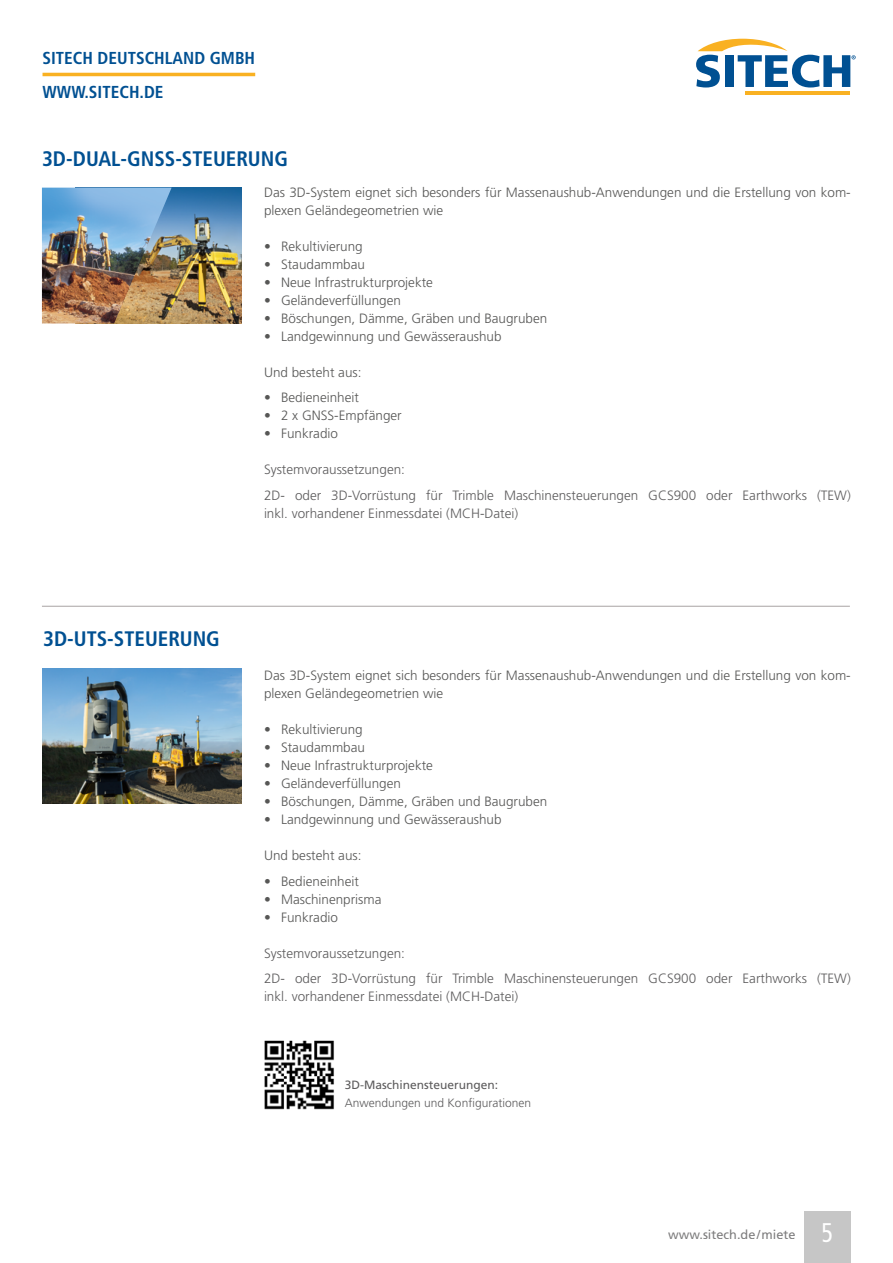
<style>
.page{position:relative;width:893px;height:1263px;background:#fff}
.page>*{position:absolute;margin:0;border:0;box-sizing:border-box;transform-origin:0 0}
.t1{font:700 condensed 21px "Frutiger";color:#005092}
.t2{font:700 condensed 17.25px/34.2px "Frutiger";color:#005092}
.t3{font:300 13.5px/18px "Frutiger";color:#575756}
.t4{font:300 13.5px/25.5px "Frutiger";color:#5d5c5d}
.t5{font:12.75px "Frutiger";color:#5d5c5d}
.t6{font:300 12px "Frutiger";color:#5d5c5d}
.t7{font:12px "Frutiger";color:#5d5c5d}
.s1{font-family:"Frutiger LT Std";font-stretch:condensed;font-size:27px;color:#fff}
</style>
<div class="page">
<img style="left:42px;top:668px;width:200px;height:136px">
<div style="left:804px;top:1212px;width:47px;height:51px;background:#c6c6c6"></div>
<hr style="left:745px;top:91px;width:105px;height:4px;background:#f9b122">
<svg style="left:696px;top:39px;width:160px;height:49px"></svg>
<hr style="left:43px;top:73px;width:212px;height:3px;background:#f9b122">
<img style="left:264px;top:1040px;width:70px;height:70px">
<img style="left:75px;top:188px;width:167px;height:136px">
<img style="left:42px;top:188px;width:130px;height:135px">
<hr style="left:42px;top:606px;width:808px;height:1px;background:#a8a3a3">
<p class="t2" style="left:43px;top:41px;width:214px">SITECH DEUTSCHLAND GMBH<br>WWW.SITECH.DE</p>
<h1 class="t1" style="left:42px;top:146px;width:247px">3D-DUAL-GNSS-STEUERUNG</h1>
<h1 class="t1" style="left:43px;top:626px;width:178px">3D-UTS-STEUERUNG</h1>
<p class="t3" style="left:264px;top:183px;width:588px">Das 3D-System eignet sich besonders für Massenaushub-Anwendungen und die Erstellung von kom&shy;plexen Geländegeometrien wie</p>
<p class="t3" style="left:264px;top:237px;width:100px">• Rekultivierung</p>
<p class="t3" style="left:264px;top:255px;width:103px">• Staudammbau</p>
<p class="t3" style="left:264px;top:273px;width:171px">• Neue Infrastrukturprojekte</p>
<p class="t3" style="left:264px;top:291px;width:139px">• Geländeverfüllungen</p>
<p class="t3" style="left:264px;top:309px;width:285px">• Böschungen, Dämme, Gräben und Baugruben</p>
<p class="t3" style="left:264px;top:327px;width:239px">• Landgewinnung und Gewässeraushub</p>
<p class="t3" style="left:264px;top:363px;width:99px">Und besteht aus:</p>
<p class="t3" style="left:264px;top:389px;width:97px">• Bedieneinheit</p>
<p class="t3" style="left:264px;top:407px;width:139px">• 2 x GNSS-Empfänger</p>
<p class="t3" style="left:264px;top:425px;width:76px">• Funkradio</p>
<p class="t4" style="left:264px;top:457px;width:588px">Systemvoraussetzungen:<br>2D- oder 3D-Vorrüstung für Trimble Maschinensteuerungen GCS900 oder Earthworks (TEW)</p>
<p class="t4" style="left:264px;top:500px;width:256px">inkl. vorhandener Einmessdatei (MCH-Datei)</p>
<p class="t3" style="left:264px;top:667px;width:588px">Das 3D-System eignet sich besonders für Massenaushub-Anwendungen und die Erstellung von kom&shy;plexen Geländegeometrien wie</p>
<p class="t3" style="left:264px;top:721px;width:100px">• Rekultivierung</p>
<p class="t3" style="left:264px;top:739px;width:103px">• Staudammbau</p>
<p class="t3" style="left:264px;top:757px;width:171px">• Neue Infrastrukturprojekte</p>
<p class="t3" style="left:264px;top:775px;width:139px">• Geländeverfüllungen</p>
<p class="t3" style="left:264px;top:793px;width:285px">• Böschungen, Dämme, Gräben und Baugruben</p>
<p class="t3" style="left:264px;top:811px;width:239px">• Landgewinnung und Gewässeraushub</p>
<p class="t3" style="left:264px;top:847px;width:99px">Und besteht aus:</p>
<p class="t3" style="left:264px;top:872px;width:97px">• Bedieneinheit</p>
<p class="t3" style="left:264px;top:890px;width:119px">• Maschinenprisma</p>
<p class="t3" style="left:264px;top:908px;width:76px">• Funkradio</p>
<p class="t4" style="left:264px;top:941px;width:588px">Systemvoraussetzungen:<br>2D- oder 3D-Vorrüstung für Trimble Maschinensteuerungen GCS900 oder Earthworks (TEW)</p>
<p class="t4" style="left:264px;top:984px;width:256px">inkl. vorhandener Einmessdatei (MCH-Datei)</p>
<p class="t7" style="left:345px;top:1077px;width:155px">3D-Maschinensteuerungen:</p>
<p class="t6" style="left:345px;top:1096px;width:188px">Anwendungen und Konfigurationen</p>
<p class="t5" style="left:668px;top:1226px;width:166px">www.sitech.de/miete <span class="s1">5</span></p>
</div>
